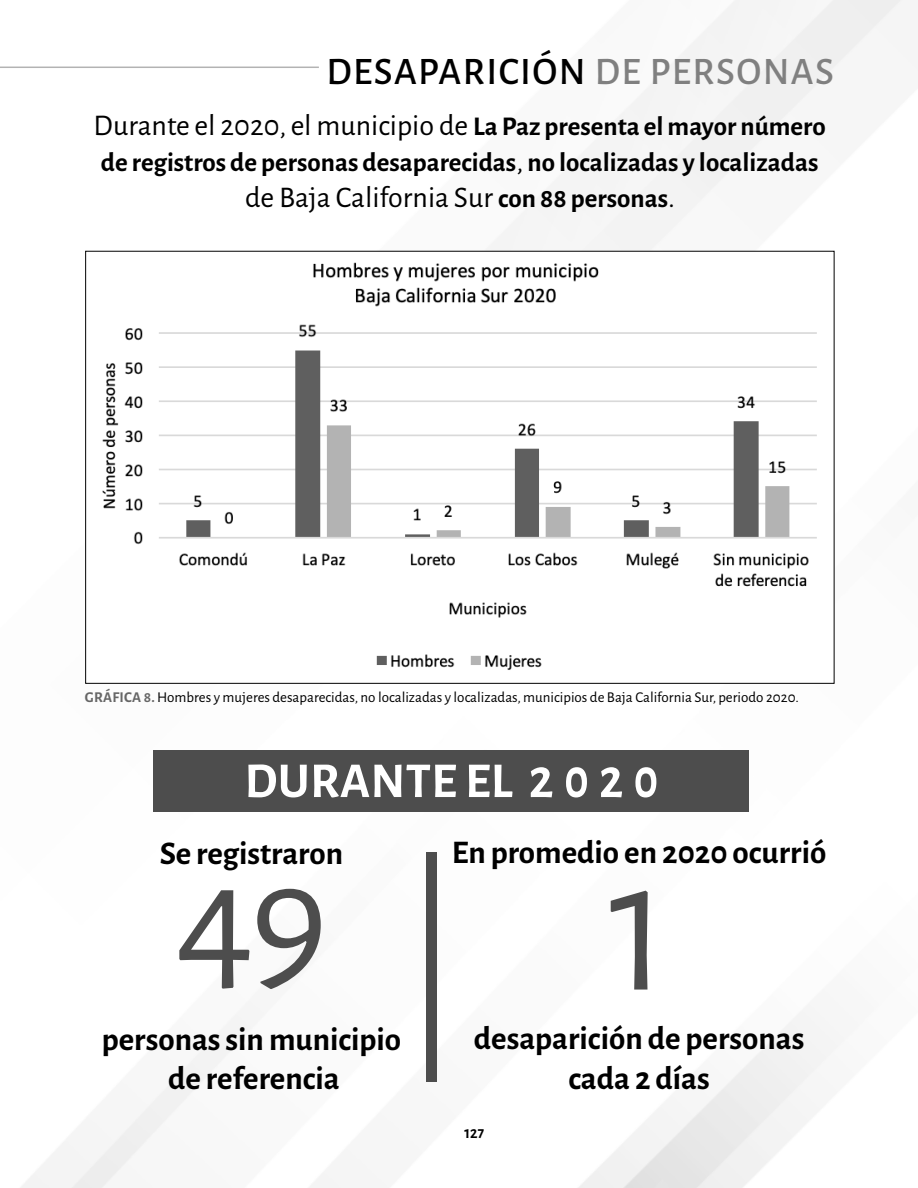
<style>
.page{position:relative;width:918px;height:1188px;background:#fff}
.page>*{position:absolute;margin:0;border:0;box-sizing:border-box;transform-origin:0 0}
.t1{font:166.5px "Alegreya Sans";color:#4d4d4d}
.t2{font:700 50.25px "Alegreya Sans";letter-spacing:.005em;color:#fff}
.t3{font:500 39px "Alegreya Sans SC";letter-spacing:.035em;color:#000}
.t4{font:700 33px/39.6px "Alegreya Sans";color:#000;text-align:center}
.t5{font:30px "Alegreya Sans";color:#000}
.t6{font:700 27px "Alegreya Sans";color:#000}
.t7{font:15px "Alegreya Sans";color:#000}
.t8{font:700 15px "Alegreya Sans";color:#000}
.s1{color:#808080}
.s2{font-weight:700;font-size:27px}
.s3{font-weight:400;font-size:30px}
.s4{font-weight:700;color:#666}
</style>
<div class="page">
<img style="left:0;top:0;width:903px;height:1188px">
<hr style="left:0;top:67px;width:319px;height:1px;background:#b3b3b3">
<div style="left:154px;top:750px;width:595px;height:62px;background:#4d4d4d"></div>
<img style="left:87px;top:253px;width:746px;height:429px">
<div style="left:427px;top:853px;width:10px;height:229px;background:#4d4d4d"></div>
<h3 class="t3" style="left:326px;top:44px;width:509px">DESAPARICIÓN <span class="s1">DE PERSONAS</span></h3>
<p class="t5" style="left:94px;top:105px;width:734px">Durante el 2020, el municipio de <span class="s2">La Paz presenta el mayor número</span></p>
<p class="t6" style="left:101px;top:142px;width:719px">de registros de personas desaparecidas<span class="s3">,</span> no localizadas y localizadas</p>
<p class="t5" style="left:245px;top:177px;width:431px">de Baja California Sur <span class="s2">con 88 personas</span>.</p>
<p class="t7" style="left:85px;top:687px;width:716px"><span class="s4">GRÁFICA 8.</span> Hombres y mujeres desaparecidas, no localizadas y localizadas, municipios de Baja California Sur, periodo 2020.</p>
<p class="t2" style="left:245px;top:744px;width:415px">DURANTE EL 2 0 2 0</p>
<p class="t4" style="left:160px;top:831px;width:185px">Se registraron</p>
<p class="t1" style="left:174px;top:822px;width:154px">49</p>
<p class="t4" style="left:102px;top:1017px;width:301px">personas sin municipio de referencia</p>
<p class="t4" style="left:452px;top:830px;width:376px">En promedio en 2020 ocurrió</p>
<p class="t1" style="left:609px;top:823px;width:61px">1</p>
<p class="t4" style="left:474px;top:1016px;width:332px">desaparición de personas cada 2 días</p>
<p class="t8" style="left:464px;top:1123px;width:21px">127</p>
</div>
